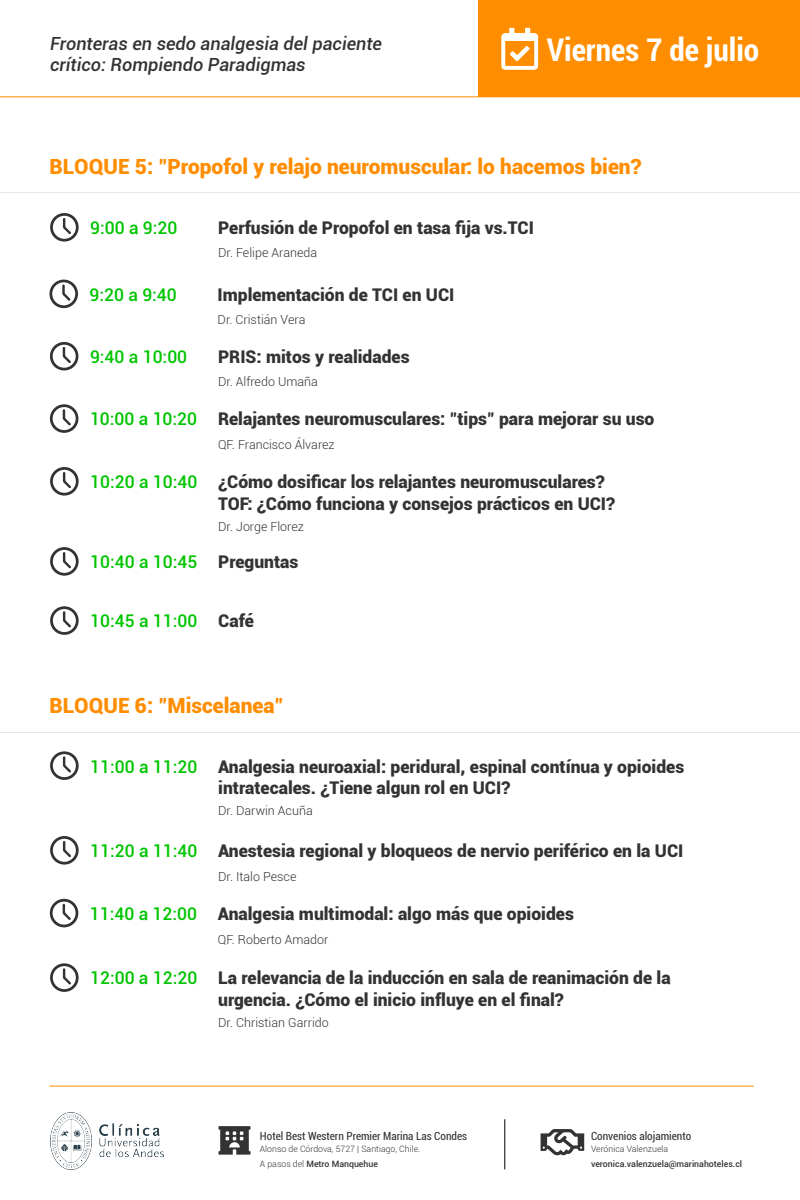
<style>
.page{position:relative;width:800px;height:1200px;background:#fff}
.page>*{position:absolute;margin:0;border:0;box-sizing:border-box;transform-origin:0 0}
.t1{font:700 condensed 31.25px "Roboto";color:#fff}
.t2{font:900 20.94px "Roboto";color:#ff8d00}
.t3{font:italic 500 18.12px/20.6px "Roboto";color:#333}
.t4{font:900 17.5px/21.9px "Roboto";color:#333}
.t5{font:500 17.5px "Roboto";color:#00c500}
.t6{font:300 12.5px "Roboto";color:#333}
.t7{font:condensed 11.25px "Roboto";color:#333}
.t8{font:300 8.75px/15px "Roboto";color:#333}
.t9{font:500 8.75px "Roboto";color:#333}
.s1{font-weight:500;color:#00c500}
.s2{font-weight:900;color:#333}
.s3{font-weight:500}
</style>
<div class="page">
<div style="left:479px;top:0;width:321px;height:97px;background:#ff8d00"></div>
<svg style="left:501px;top:28px;width:37px;height:42px"></svg>
<hr style="left:0;top:97px;width:800px;height:1px;background:#ff8d00">
<svg style="left:50px;top:213px;width:29px;height:29px"></svg>
<svg style="left:49px;top:280px;width:29px;height:28px"></svg>
<svg style="left:50px;top:342px;width:28px;height:29px"></svg>
<svg style="left:50px;top:404px;width:28px;height:29px"></svg>
<svg style="left:50px;top:467px;width:29px;height:29px"></svg>
<svg style="left:50px;top:547px;width:29px;height:29px"></svg>
<svg style="left:50px;top:606px;width:29px;height:29px"></svg>
<hr style="left:49px;top:1086px;width:705px;height:1px;background:#ff8d00">
<img style="left:50px;top:1113px;width:113px;height:56px">
<svg style="left:218px;top:1126px;width:33px;height:29px"></svg>
<svg style="left:541px;top:1129px;width:43px;height:27px"></svg>
<hr style="left:505px;top:1119px;width:1px;height:50px;background:#000">
<svg style="left:50px;top:751px;width:29px;height:29px"></svg>
<svg style="left:50px;top:836px;width:29px;height:29px"></svg>
<svg style="left:50px;top:899px;width:28px;height:28px"></svg>
<hr style="left:0;top:192px;width:800px;height:1px;background:#e6e6e6">
<hr style="left:0;top:732px;width:800px;height:1px;background:#e6e6e6">
<svg style="left:50px;top:963px;width:29px;height:29px"></svg>
<p class="t3" style="left:50px;top:33px;width:334px">Fronteras en sedo analgesia del paciente crítico: Rompiendo Paradigmas</p>
<h1 class="t1" style="left:547px;top:28px;width:214px">Viernes 7 de julio</h1>
<p class="t2" style="left:49px;top:152px;width:593px">BLOQUE 5: "Propofol y relajo neuromuscular: lo hacemos bien?</p>
<p class="t5" style="left:90px;top:216px;width:89px">9:00 a 9:20</p>
<p class="t4" style="left:218px;top:216px;width:317px">Perfusión de Propofol en tasa fija vs.TCI</p>
<p class="t6" style="left:218px;top:244px;width:100px">Dr. Felipe Araneda</p>
<p class="t5" style="left:90px;top:282px;width:89px">9:20 a 9:40</p>
<p class="t4" style="left:218px;top:283px;width:238px">Implementación de TCI en UCI</p>
<p class="t6" style="left:218px;top:311px;width:89px">Dr. Cristián Vera</p>
<p class="t5" style="left:90px;top:345px;width:99px">9:40 a 10:00</p>
<p class="t4" style="left:218px;top:345px;width:193px">PRIS: mitos y realidades</p>
<p class="t6" style="left:218px;top:373px;width:101px">Dr. Alfredo Umaña</p>
<p class="t4" style="left:90px;top:408px;width:566px"><span class="s1">10:00 a 10:20</span> Relajantes neuromusculares: "tips" para mejorar su uso</p>
<p class="t6" style="left:218px;top:436px;width:118px">QF. Francisco Álvarez</p>
<p class="t4" style="left:218px;top:470px;width:398px">¿Cómo dosificar los relajantes neuromusculares?<br>TOF: ¿Cómo funciona y consejos prácticos en UCI?</p>
<p class="t5" style="left:90px;top:470px;width:109px">10:20 a 10:40</p>
<p class="t6" style="left:218px;top:518px;width:87px">Dr. Jorge Florez</p>
<p class="t5" style="left:90px;top:550px;width:210px">10:40 a 10:45 <span class="s2">Preguntas</span></p>
<p class="t5" style="left:90px;top:609px;width:165px">10:45 a 11:00 <span class="s2">Café</span></p>
<p class="t2" style="left:49px;top:691px;width:235px">BLOQUE 6: "Miscelanea"</p>
<p class="t5" style="left:90px;top:754px;width:109px">11:00 a 11:20</p>
<p class="t4" style="left:218px;top:755px;width:468px">Analgesia neuroaxial: peridural, espinal contínua y opioides intratecales. ¿Tiene algun rol en UCI?</p>
<p class="t6" style="left:218px;top:802px;width:96px">Dr. Darwin Acuña</p>
<p class="t4" style="left:90px;top:839px;width:595px"><span class="s1">11:20 a 11:40</span> Anestesia regional y bloqueos de nervio periférico en la UCI</p>
<p class="t6" style="left:218px;top:868px;width:80px">Dr. Italo Pesce</p>
<p class="t4" style="left:90px;top:902px;width:486px"><span class="s1">11:40 a 12:00</span> Analgesia multimodal: algo más que opioides</p>
<p class="t6" style="left:218px;top:931px;width:112px">QF. Roberto Amador</p>
<p class="t5" style="left:90px;top:966px;width:109px">12:00 a 12:20</p>
<p class="t4" style="left:218px;top:967px;width:454px">La relevancia de la inducción en sala de reanimación de la urgencia. ¿Cómo el inicio influye en el final?</p>
<p class="t6" style="left:218px;top:1014px;width:112px">Dr. Christian Garrido</p>
<p class="t7" style="left:260px;top:1129px;width:209px">Hotel Best Western Premier Marina Las Condes</p>
<p class="t8" style="left:260px;top:1141px;width:162px">Alonso de Córdova, 5727 | Santiago, Chile.<br>A pasos del <span class="s3">Metro Manquehue</span></p>
<p class="t7" style="left:591px;top:1129px;width:102px">Convenios alojamiento</p>
<p class="t8" style="left:591px;top:1141px;width:79px">Verónica Valenzuela</p>
<p class="t9" style="left:591px;top:1158px;width:153px">veronica.valenzuela@marinahoteles.cl</p>
</div>
